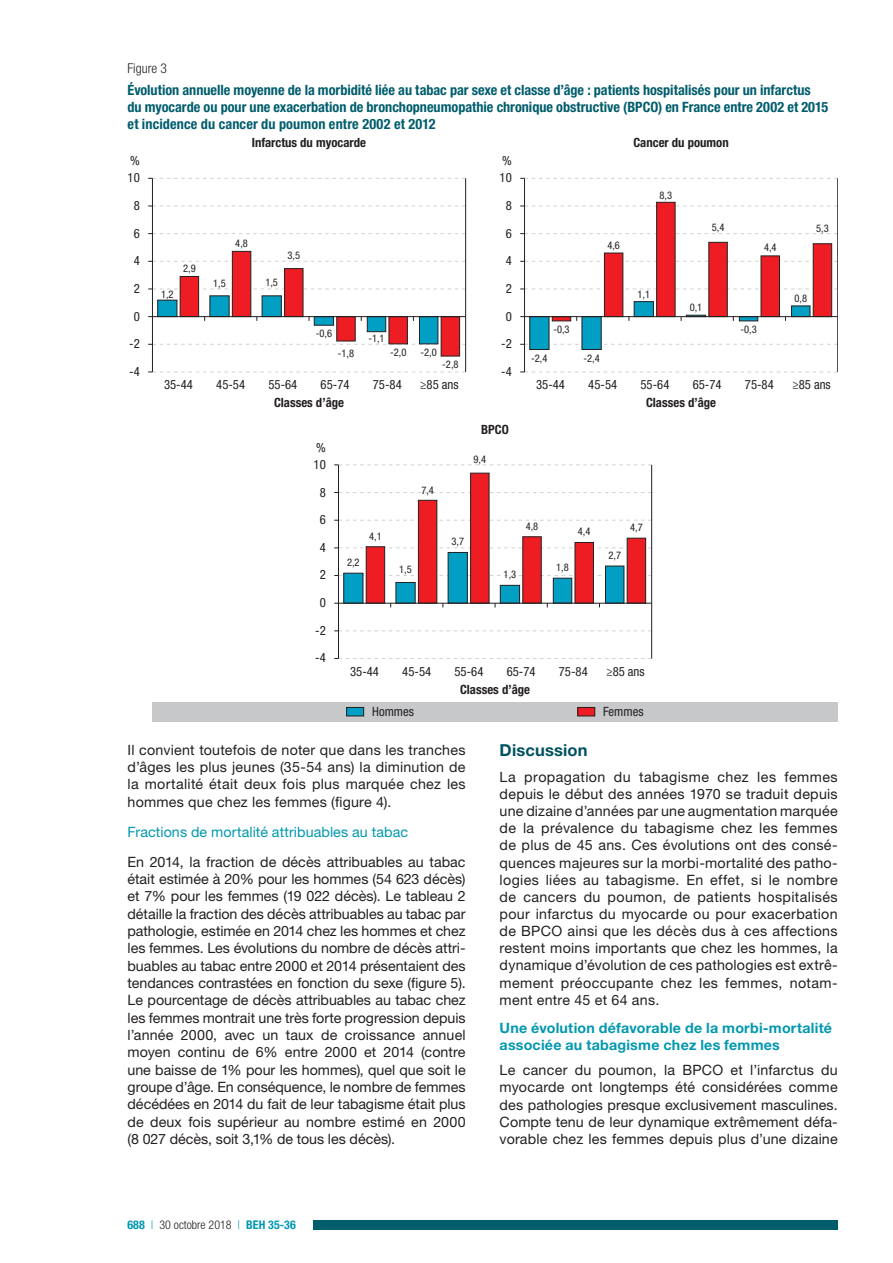
<style>
.page{position:relative;width:893px;height:1263px;background:#fff}
.page>*{position:absolute;margin:0;border:0;box-sizing:border-box;transform-origin:0 0}
.t1{font:700 16.5px "Helvetica Neue LT Std";letter-spacing:.01em;color:#005260}
.t2{font:14.25px/17.4px "Helvetica Neue LT Std";letter-spacing:.015em;color:#231f20;text-align:justify}
.t3{font:700 condensed 14.25px/17.1px "Helvetica Neue LT Std";color:#005d6c}
.t4{font:700 14.25px/17.1px "Helvetica Neue LT Std";letter-spacing:.015em;color:#0098af}
.t5{font:14.25px "Helvetica Neue LT Std";letter-spacing:.005em;color:#0098af}
.t6{font:300 condensed 13.5px "Helvetica Neue LT Std";color:#231f20}
.t7{font:condensed 12.75px "Helvetica Neue LT Std";color:#231f20}
.t8{font:700 condensed 12.75px "Helvetica Neue LT Std";color:#231f20}
.t9{font:300 condensed 12px "Helvetica Neue LT Std";color:#231f20}
.t10{font:condensed 10.5px "Helvetica Neue LT Std";color:#231f20}
.s1{font-weight:700;color:#0098af}
.s2{color:#0098af}
</style>
<div class="page">
<div style="left:242px;top:1221px;width:596px;height:9px;background:#005d6c"></div>
<div style="left:110px;top:1219px;width:203px;height:12px;background:#fff"></div>
<hr style="left:152px;top:178px;width:1px;height:194px;background:#231f20">
<hr style="left:465px;top:178px;width:1px;height:194px;background:#231f20">
<svg style="left:148px;top:372px;width:318px;height:1px"></svg>
<svg style="left:148px;top:233px;width:318px;height:1px"></svg>
<svg style="left:148px;top:206px;width:318px;height:1px"></svg>
<svg style="left:148px;top:178px;width:318px;height:1px"></svg>
<hr style="left:524px;top:178px;width:1px;height:194px;background:#231f20">
<hr style="left:837px;top:178px;width:1px;height:194px;background:#231f20">
<svg style="left:520px;top:372px;width:318px;height:1px"></svg>
<svg style="left:520px;top:178px;width:318px;height:1px"></svg>
<hr style="left:338px;top:465px;width:1px;height:193px;background:#231f20">
<hr style="left:651px;top:465px;width:1px;height:193px;background:#231f20">
<svg style="left:334px;top:658px;width:318px;height:1px"></svg>
<svg style="left:334px;top:631px;width:318px;height:1px"></svg>
<svg style="left:334px;top:465px;width:318px;height:1px"></svg>
<div style="left:152px;top:702px;width:686px;height:19px;background:#c7c8ca"></div>
<div style="left:347px;top:707px;width:17px;height:9px;background:#009fc3"></div>
<div style="left:346px;top:707px;width:18px;height:9px;border:1px solid #231f20"></div>
<div style="left:578px;top:707px;width:17px;height:9px;background:#ee1d23"></div>
<div style="left:577px;top:707px;width:18px;height:9px;border:1px solid #231f20"></div>
<svg style="left:148px;top:251px;width:318px;height:106px"></svg>
<svg style="left:520px;top:202px;width:318px;height:148px"></svg>
<svg style="left:334px;top:473px;width:318px;height:134px"></svg>
<p class="t6" style="left:128px;top:61px;width:41px">Figure 3</p>
<p class="t3" style="left:128px;top:81px;width:702px">Évolution annuelle moyenne de la morbidité liée au tabac par sexe et classe d’âge : patients hospitalisés pour un infarctus du myocarde ou pour une exacerbation de bronchopneumopathie chronique obstructive (BPCO) en France entre 2002 et 2015 et incidence du cancer du poumon entre 2002 et 2012</p>
<p class="t8" style="left:252px;top:135px;width:116px">Infarctus du myocarde</p>
<p class="t7" style="left:130px;top:153px;width:11px">%</p>
<p class="t7" style="left:502px;top:153px;width:11px">%</p>
<p class="t7" style="left:128px;top:170px;width:14px">10</p>
<p class="t7" style="left:500px;top:170px;width:14px">10</p>
<p class="t7" style="left:134px;top:198px;width:8px">8</p>
<p class="t7" style="left:506px;top:198px;width:8px">8</p>
<p class="t7" style="left:134px;top:226px;width:8px">6</p>
<p class="t10" style="left:235px;top:237px;width:14px">4,8</p>
<p class="t7" style="left:506px;top:226px;width:8px">6</p>
<p class="t7" style="left:134px;top:253px;width:8px">4</p>
<p class="t10" style="left:183px;top:262px;width:14px">2,9</p>
<p class="t10" style="left:287px;top:249px;width:14px">3,5</p>
<p class="t7" style="left:506px;top:253px;width:8px">4</p>
<p class="t7" style="left:134px;top:281px;width:8px">2</p>
<p class="t10" style="left:161px;top:288px;width:14px">1,2</p>
<p class="t10" style="left:213px;top:277px;width:14px">1,5</p>
<p class="t10" style="left:265px;top:276px;width:14px">1,5</p>
<p class="t7" style="left:506px;top:281px;width:8px">2</p>
<p class="t7" style="left:134px;top:309px;width:8px">0</p>
<p class="t7" style="left:506px;top:309px;width:8px">0</p>
<p class="t7" style="left:129px;top:336px;width:12px">-2</p>
<p class="t7" style="left:129px;top:364px;width:12px">-4</p>
<p class="t10" style="left:316px;top:327px;width:18px">-0,6</p>
<p class="t10" style="left:368px;top:332px;width:18px">-1,1</p>
<p class="t10" style="left:338px;top:347px;width:18px">-1,8</p>
<p class="t10" style="left:390px;top:346px;width:18px">-2,0</p>
<p class="t10" style="left:421px;top:346px;width:18px">-2,0</p>
<p class="t10" style="left:442px;top:358px;width:18px">-2,8</p>
<p class="t7" style="left:501px;top:336px;width:12px">-2</p>
<p class="t7" style="left:501px;top:364px;width:12px">-4</p>
<p class="t7" style="left:164px;top:377px;width:30px">35-44</p>
<p class="t7" style="left:216px;top:377px;width:30px">45-54</p>
<p class="t7" style="left:268px;top:377px;width:30px">55-64</p>
<p class="t7" style="left:321px;top:377px;width:30px">65-74</p>
<p class="t7" style="left:373px;top:377px;width:30px">75-84</p>
<p class="t7" style="left:420px;top:377px;width:40px">≥85 ans</p>
<p class="t8" style="left:633px;top:135px;width:97px">Cancer du poumon</p>
<p class="t10" style="left:607px;top:240px;width:14px">4,6</p>
<p class="t10" style="left:553px;top:323px;width:18px">-0,3</p>
<p class="t10" style="left:531px;top:352px;width:18px">-2,4</p>
<p class="t10" style="left:583px;top:352px;width:18px">-2,4</p>
<p class="t10" style="left:660px;top:189px;width:14px">8,3</p>
<p class="t10" style="left:637px;top:288px;width:14px">1,1</p>
<p class="t10" style="left:712px;top:221px;width:14px">5,4</p>
<p class="t10" style="left:764px;top:242px;width:14px">4,4</p>
<p class="t10" style="left:690px;top:301px;width:14px">0,1</p>
<p class="t10" style="left:740px;top:323px;width:18px">-0,3</p>
<p class="t10" style="left:816px;top:222px;width:14px">5,3</p>
<p class="t10" style="left:794px;top:292px;width:14px">0,8</p>
<p class="t7" style="left:536px;top:377px;width:30px">35-44</p>
<p class="t7" style="left:588px;top:377px;width:30px">45-54</p>
<p class="t7" style="left:640px;top:377px;width:30px">55-64</p>
<p class="t7" style="left:693px;top:377px;width:30px">65-74</p>
<p class="t7" style="left:745px;top:377px;width:30px">75-84</p>
<p class="t7" style="left:792px;top:377px;width:40px">≥85 ans</p>
<p class="t8" style="left:274px;top:395px;width:72px">Classes d’âge</p>
<p class="t8" style="left:646px;top:395px;width:72px">Classes d’âge</p>
<p class="t7" style="left:316px;top:440px;width:11px">%</p>
<p class="t7" style="left:314px;top:457px;width:14px">10</p>
<p class="t7" style="left:320px;top:485px;width:8px">8</p>
<p class="t7" style="left:320px;top:512px;width:8px">6</p>
<p class="t7" style="left:320px;top:540px;width:8px">4</p>
<p class="t7" style="left:320px;top:568px;width:8px">2</p>
<p class="t7" style="left:320px;top:595px;width:8px">0</p>
<p class="t7" style="left:315px;top:623px;width:12px">-2</p>
<p class="t7" style="left:315px;top:651px;width:12px">-4</p>
<p class="t8" style="left:481px;top:421px;width:29px">BPCO</p>
<p class="t10" style="left:347px;top:556px;width:14px">2,2</p>
<p class="t10" style="left:369px;top:530px;width:14px">4,1</p>
<p class="t10" style="left:421px;top:484px;width:14px">7,4</p>
<p class="t10" style="left:399px;top:563px;width:14px">1,5</p>
<p class="t10" style="left:474px;top:453px;width:14px">9,4</p>
<p class="t10" style="left:451px;top:535px;width:14px">3,7</p>
<p class="t10" style="left:526px;top:520px;width:14px">4,8</p>
<p class="t10" style="left:504px;top:568px;width:14px">1,3</p>
<p class="t10" style="left:556px;top:561px;width:14px">1,8</p>
<p class="t10" style="left:578px;top:525px;width:14px">4,4</p>
<p class="t10" style="left:630px;top:521px;width:14px">4,7</p>
<p class="t10" style="left:608px;top:549px;width:14px">2,7</p>
<p class="t7" style="left:350px;top:664px;width:30px">35-44</p>
<p class="t7" style="left:402px;top:664px;width:30px">45-54</p>
<p class="t7" style="left:454px;top:664px;width:30px">55-64</p>
<p class="t7" style="left:507px;top:664px;width:30px">65-74</p>
<p class="t7" style="left:559px;top:664px;width:30px">75-84</p>
<p class="t7" style="left:606px;top:664px;width:40px">≥85 ans</p>
<p class="t8" style="left:460px;top:681px;width:72px">Classes d’âge</p>
<p class="t7" style="left:372px;top:704px;width:43px">Hommes</p>
<p class="t7" style="left:603px;top:704px;width:42px">Femmes</p>
<p class="t2" style="left:128px;top:741px;width:340px">Il convient toutefois de noter que dans les tranches d’âges les plus jeunes (35-54 ans) la diminution de la mortalité était deux fois plus marquée chez les hommes que chez les femmes (figure 4).</p>
<p class="t5" style="left:128px;top:823px;width:282px">Fractions de mortalité attribuables au tabac</p>
<p class="t2" style="left:128px;top:853px;width:340px">En 2014, la fraction de décès attribuables au tabac était estimée à 20% pour les hommes (54 623 décès) et 7% pour les femmes (19 022 décès). Le tableau 2 détaille la fraction des décès attribuables au tabac par pathologie, estimée en 2014 chez les hommes et chez les femmes. Les évolutions du nombre de décès attri&shy;buables au tabac entre 2000 et 2014 présentaient des tendances contrastées en fonction du sexe (figure 5).<br>Le pourcentage de décès attribuables au tabac chez les femmes montrait une très forte progression depuis l’année 2000, avec un taux de croissance annuel moyen continu de 6% entre 2000 et 2014 (contre une baisse de 1% pour les hommes), quel que soit le groupe d’âge. En conséquence, le nombre de femmes décédées en 2014 du fait de leur tabagisme était plus de deux fois supérieur au nombre estimé en 2000 (8 027 décès, soit 3,1% de tous les décès).</p>
<p class="t9" style="left:128px;top:1218px;width:170px"><span class="s1">688</span> <span class="s2">|</span> 30 octobre 2018 <span class="s2">|</span> <span class="s1">BEH 35-36</span></p>
<p class="t1" style="left:500px;top:740px;width:90px">Discussion</p>
<p class="t2" style="left:500px;top:768px;width:340px">La propagation du tabagisme chez les femmes depuis le début des années 1970 se traduit depuis une dizaine d’années par une augmentation marquée de la prévalence du tabagisme chez les femmes de plus de 45 ans. Ces évolutions ont des consé&shy;quences majeures sur la morbi-mortalité des patho&shy;logies liées au tabagisme. En effet, si le nombre de cancers du poumon, de patients hospitalisés pour infarctus du myocarde ou pour exacerbation de BPCO ainsi que les décès dus à ces affections restent moins importants que chez les hommes, la dynamique d’évolution de ces pathologies est extrê&shy;mement préoccupante chez les femmes, notam&shy;ment entre 45 et 64 ans.</p>
<p class="t4" style="left:500px;top:1018px;width:334px">Une évolution défavorable de la morbi-mortalité associée au tabagisme chez les femmes</p>
<p class="t2" style="left:500px;top:1061px;width:340px">Le cancer du poumon, la BPCO et l’infarctus du myocarde ont longtemps été considérées comme des pathologies presque exclusivement masculines.<br>Compte tenu de leur dynamique extrêmement défa&shy;vorable chez les femmes depuis plus d’une dizaine</p>
</div>
